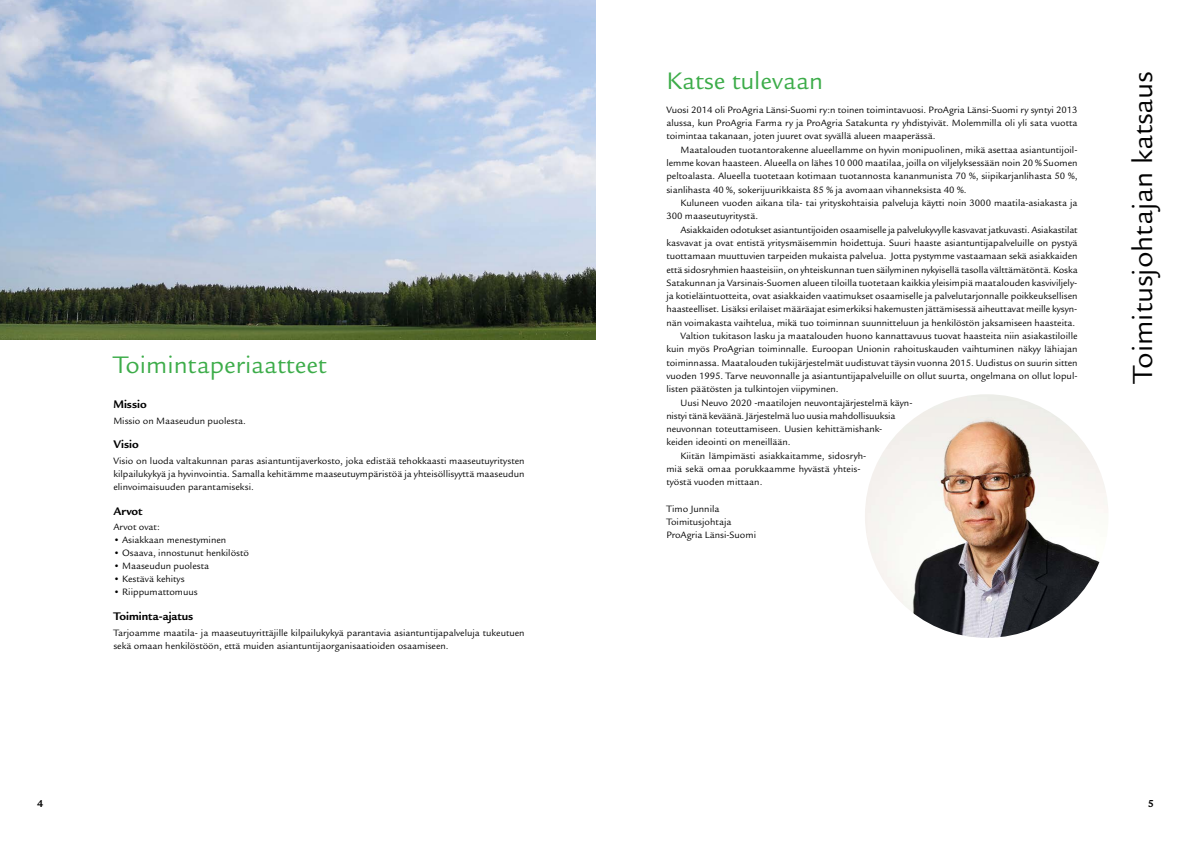
<style>
.page{position:relative;width:1191px;height:842px;background:#fff}
.page>*{position:absolute;margin:0;border:0;box-sizing:border-box;transform-origin:0 0}
.t1{font:30px "Legacy Sans ITC Std";color:#000}
.t2{font:26px "Legacy Sans ITC Std";color:#3cac49}
.t3{font:700 12px "Legacy Sans ITC Std";color:#000}
.t4{font:700 11px "Legacy Sans ITC Std";color:#000}
.t5{font:10px/13px "Legacy Sans ITC Std";color:#000;text-align:justify}
</style>
<div class="page">
<img style="left:0;top:0;width:595px;height:340px">
<img style="left:865px;top:394px;width:243px;height:244px;border-radius:122px">
<h2 class="t2" style="left:113px;top:350px;width:215px">Toimintaperiaatteet</h2>
<p class="t3" style="left:113px;top:397px;width:35px">Missio</p>
<p class="t5" style="left:113px;top:414px;width:134px">Missio on Maaseudun puolesta.</p>
<p class="t3" style="left:113px;top:438px;width:27px">Visio</p>
<p class="t5" style="left:113px;top:455px;width:413px">Visio on luoda valtakunnan paras asiantuntijaverkosto, joka edistää tehokkaasti maaseutuyritysten kilpailukykyä ja hyvinvointia. Samalla kehitämme maaseutuympäristöä ja yhteisöllisyyttä maaseudun elinvoimaisuuden parantamiseksi.</p>
<p class="t3" style="left:113px;top:504px;width:30px">Arvot</p>
<p class="t5" style="left:113px;top:521px;width:48px">Arvot ovat:</p>
<p class="t5" style="left:113px;top:534px;width:114px">• Asiakkaan menestyminen</p>
<p class="t5" style="left:113px;top:547px;width:137px">• Osaava, innostunut henkilöstö</p>
<p class="t5" style="left:113px;top:560px;width:97px">• Maaseudun puolesta</p>
<p class="t5" style="left:113px;top:573px;width:73px">• Kestävä kehitys</p>
<p class="t5" style="left:113px;top:586px;width:86px">• Riippumattomuus</p>
<p class="t3" style="left:113px;top:609px;width:81px">Toiminta-ajatus</p>
<p class="t5" style="left:113px;top:626px;width:412px">Tarjoamme maatila- ja maaseutuyrittäjille kilpailukykyä parantavia asiantuntijapalveluja tukeutuen sekä omaan henkilöstöön, että muiden asiantuntijaorganisaatioiden osaamiseen.</p>
<h2 class="t2" style="left:666px;top:66px;width:158px">Katse tulevaan</h2>
<p class="t5" style="left:666px;top:104px;width:413px">Vuosi 2014 oli ProAgria Länsi-Suomi ry:n toinen toimintavuosi. ProAgria Länsi-Suomi ry syntyi 2013 alussa, kun ProAgria Farma ry ja ProAgria Satakunta ry yhdistyivät. Molemmilla oli yli sata vuotta toimintaa takanaan, joten juuret ovat syvällä alueen maaperässä.</p>
<p class="t5" style="left:666px;top:143px;width:412px;line-height:13.3px;text-indent:14px">Maatalouden tuotantorakenne alueellamme on hyvin monipuolinen, mikä asettaa asiantuntijoil&shy;lemme kovan haasteen. Alueella on lähes 10 000 maatilaa, joilla on viljelyksessään noin 20 % Suomen peltoalasta. Alueella tuotetaan kotimaan tuotannosta kananmunista 70 %, siipikarjanlihasta 50 %, sianlihasta 40 %, sokerijuurikkaista 85 % ja avomaan vihanneksista 40 %.</p>
<p class="t5" style="left:666px;top:196px;width:412px;line-height:13.3px;text-indent:14px">Kuluneen vuoden aikana tila- tai yrityskohtaisia palveluja käytti noin 3000 maatila-asiakasta ja<br>300 maaseutuyritystä.</p>
<p class="t5" style="left:680px;top:223px;width:398px">Asiakkaiden odotukset asiantuntijoiden osaamiselle ja palvelukyvylle kasvavat jatkuvasti. Asiakastilat</p>
<p class="t5" style="left:666px;top:236px;width:413px">kasvavat ja ovat entistä yritysmäisemmin hoidettuja. Suuri haaste asiantuntijapalveluille on pystyä</p>
<p class="t5" style="left:666px;top:250px;width:412px">tuottamaan muuttuvien tarpeiden mukaista palvelua. Jotta pystymme vastaamaan sekä asiakkaiden</p>
<p class="t5" style="left:666px;top:263px;width:413px">että sidosryhmien haasteisiin, on yhteiskunnan tuen säilyminen nykyisellä tasolla välttämätöntä. Koska</p>
<p class="t5" style="left:666px;top:276px;width:412px">Satakunnan ja Varsinais-Suomen alueen tiloilla tuotetaan kaikkia yleisimpiä maatalouden kasviviljely-</p>
<p class="t5" style="left:666px;top:290px;width:412px">ja kotieläintuotteita, ovat asiakkaiden vaatimukset osaamiselle ja palvelutarjonnalle poikkeuksellisen</p>
<p class="t5" style="left:666px;top:303px;width:412px">haasteelliset. Lisäksi erilaiset määräajat esimerkiksi hakemusten jättämisessä aiheuttavat meille kysyn-</p>
<p class="t5" style="left:666px;top:316px;width:410px">nän voimakasta vaihtelua, mikä tuo toiminnan suunnitteluun ja henkilöstön jaksamiseen haasteita.</p>
<p class="t5" style="left:680px;top:329px;width:398px">Valtion tukitason lasku ja maatalouden huono kannattavuus tuovat haasteita niin asiakastiloille</p>
<p class="t5" style="left:666px;top:343px;width:413px">kuin myös ProAgrian toiminnalle. Euroopan Unionin rahoituskauden vaihtuminen näkyy lähiajan</p>
<p class="t5" style="left:666px;top:356px;width:413px">toiminnassa. Maatalouden tukijärjestelmät uudistuvat täysin vuonna 2015. Uudistus on suurin sitten</p>
<p class="t5" style="left:666px;top:369px;width:413px">vuoden 1995. Tarve neuvonnalle ja asiantuntijapalveluille on ollut suurta, ongelmana on ollut lopul-</p>
<p class="t5" style="left:666px;top:383px;width:174px">listen päätösten ja tulkintojen viipyminen.</p>
<p class="t5" style="left:680px;top:396px;width:233px">Uusi Neuvo 2020 -maatilojen neuvontajärjestelmä käyn-</p>
<p class="t5" style="left:666px;top:409px;width:231px">nistyi tänä keväänä. Järjestelmä luo uusia mahdollisuuksia</p>
<p class="t5" style="left:666px;top:423px;width:217px">neuvonnan toteuttamiseen. Uusien kehittämishank-</p>
<p class="t5" style="left:666px;top:436px;width:126px">keiden ideointi on meneillään.</p>
<p class="t5" style="left:680px;top:449px;width:187px">Kiitän lämpimästi asiakkaitamme, sidosryh-</p>
<p class="t5" style="left:666px;top:462px;width:196px">miä sekä omaa porukkaamme hyvästä yhteis-</p>
<p class="t5" style="left:666px;top:476px;width:98px">työstä vuoden mittaan.</p>
<p class="t5" style="left:666px;top:502px;width:91px;text-align:left">Timo Junnila<br>Toimitusjohtaja<br>ProAgria Länsi-Suomi</p>
<h1 class="t1" style="left:1125px;top:383px;width:313px;rotate:-90deg">Toimitusjohtajan katsaus</h1>
<p class="t4" style="left:37px;top:797px;width:8px">4</p>
<p class="t4" style="left:1147px;top:797px;width:8px">5</p>
</div>
